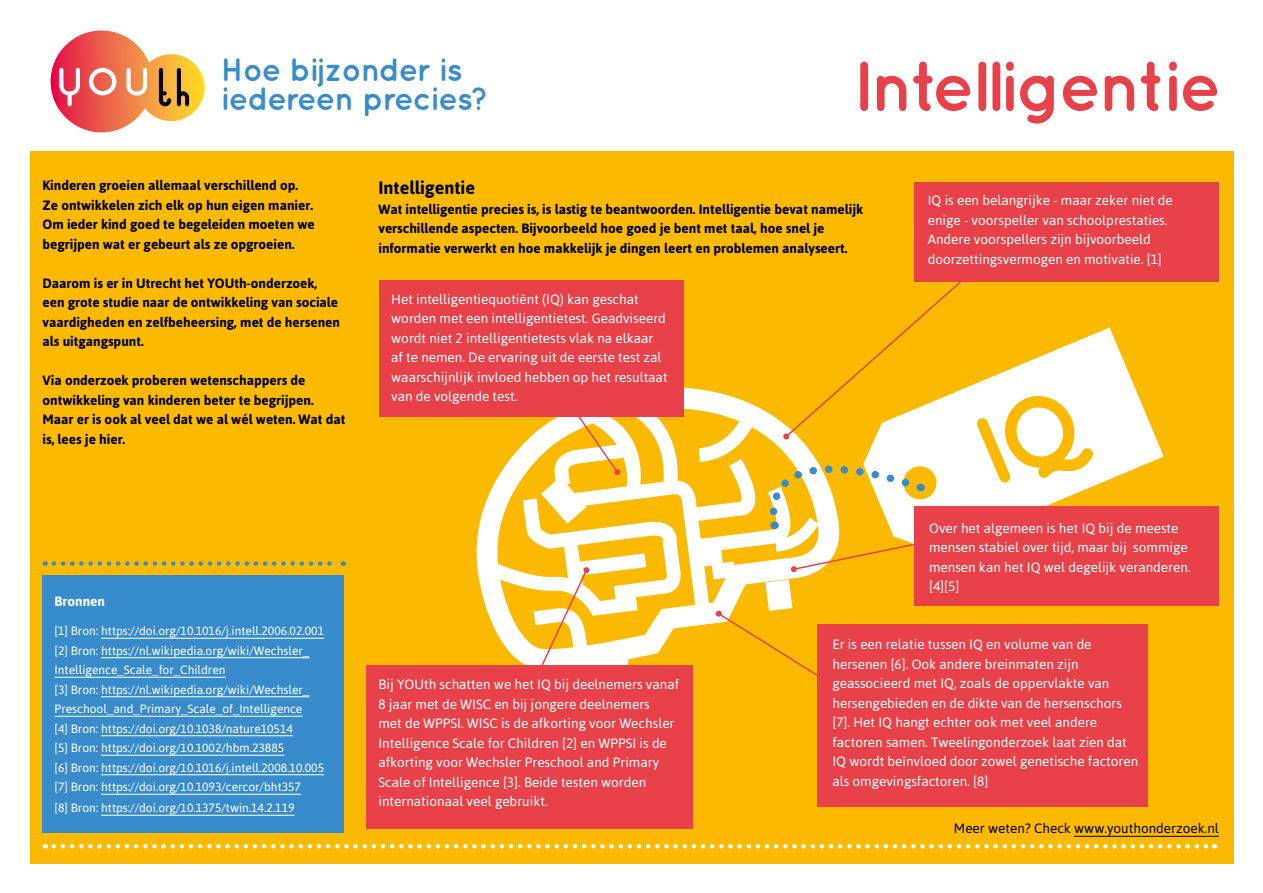
<style>
.page{position:relative;width:1263px;height:893px;background:#fff}
.page>*{position:absolute;margin:0;border:0;box-sizing:border-box;transform-origin:0 0}
.t1{font:700 70.5px "Quicksand";letter-spacing:-.05em;color:#e84149}
.TK{font:700 32.4px "Quicksand";letter-spacing:-.03em;color:#398ccb}
.t2{font:700 18px "Asap";color:#000}
.t3{font:13.5px/19.5px "Asap";color:#fff}
.t4{font:700 13.5px/19.5px "Asap";color:#000}
.t5{font:13.5px "Asap";color:#000}
.t6{font:700 13.5px "Asap";color:#fff}
.t7{font:12px/19.5px "Asap";color:#fff}
</style>
<div class="page">
<div style="left:30px;top:151px;width:1203px;height:712px;background:#fbba00"></div>
<svg style="left:51px;top:31px;width:154px;height:101px"></svg>
<div style="left:43px;top:575px;width:301px;height:257px;background:#398ccb"></div>
<hr style="left:101px;top:638px;width:223px;height:1px;background:#fff">
<hr style="left:101px;top:657px;width:208px;height:1px;background:#fff">
<hr style="left:55px;top:677px;width:171px;height:1px;background:#fff">
<hr style="left:101px;top:696px;width:208px;height:1px;background:#fff">
<hr style="left:55px;top:716px;width:247px;height:1px;background:#fff">
<hr style="left:101px;top:735px;width:192px;height:1px;background:#fff">
<hr style="left:101px;top:755px;width:183px;height:1px;background:#fff">
<hr style="left:101px;top:774px;width:223px;height:1px;background:#fff">
<hr style="left:101px;top:794px;width:200px;height:1px;background:#fff">
<hr style="left:101px;top:815px;width:193px;height:1px;background:#fff">
<svg style="left:54px;top:844px;width:1161px;height:5px"></svg>
<svg style="left:54px;top:561px;width:290px;height:5px"></svg>
<svg style="left:476px;top:385px;width:342px;height:342px"></svg>
<svg style="left:1122px;top:357px;width:42px;height:117px"></svg>
<div style="left:379px;top:281px;width:304px;height:136px;background:#e84149"></div>
<svg style="left:541px;top:417px;width:79px;height:107px"></svg>
<div style="left:914px;top:182px;width:304px;height:100px;background:#e84149"></div>
<div style="left:914px;top:506px;width:304px;height:100px;background:#e84149"></div>
<div style="left:818px;top:624px;width:330px;height:182px;background:#e84149"></div>
<div style="left:366px;top:665px;width:327px;height:163px;background:#e84149"></div>
<svg style="left:539px;top:567px;width:50px;height:98px"></svg>
<hr style="left:1074px;top:836px;width:145px;height:1px;background:#000">
<svg style="left:692px;top:282px;width:430px;height:396px"></svg>
<p class="TK" style="left:221px;top:51px;width:244px">Hoe bijzonder is</p>
<p class="TK" style="left:221px;top:80px;width:269px">iedereen precies?</p>
<p class="t1" style="left:852px;top:44px;width:371px">Intelligentie</p>
<p class="t4" style="left:43px;top:176px;width:274px">Kinderen groeien allemaal verschillend op.<br>Ze ontwikkelen zich elk op hun eigen manier.<br>Om ieder kind goed te begeleiden moeten we begrijpen wat er gebeurt als ze opgroeien.</p>
<p class="t4" style="left:43px;top:273px;width:299px">Daarom is er in Utrecht het YOUth-onderzoek, een grote studie naar de ontwikkeling van sociale vaardigheden en zelfbeheersing, met de hersenen als uitgangspunt.</p>
<p class="t4" style="left:43px;top:371px;width:273px">Via onderzoek proberen wetenschappers de ontwikkeling van kinderen beter te begrijpen.</p>
<p class="t4" style="left:43px;top:410px;width:304px">Maar er is ook al veel dat we al wél weten. Wat dat is, lees je hier.</p>
<p class="t6" style="left:55px;top:593px;width:52px">Bronnen</p>
<p class="t7" style="left:55px;top:621px;width:271px">[1] Bron: https://doi.org/10.1016/j.intell.2006.02.001</p>
<p class="t7" style="left:55px;top:641px;width:256px">[2] Bron: https://nl.wikipedia.org/wiki/Wechsler_<br>Intelligence_Scale_for_Children</p>
<p class="t7" style="left:55px;top:680px;width:256px">[3] Bron: https://nl.wikipedia.org/wiki/Wechsler_<br>Preschool_and_Primary_Scale_of_Intelligence</p>
<p class="t7" style="left:55px;top:719px;width:240px">[4] Bron: https://doi.org/10.1038/nature10514</p>
<p class="t7" style="left:55px;top:738px;width:231px">[5] Bron: https://doi.org/10.1002/hbm.23885</p>
<p class="t7" style="left:55px;top:758px;width:271px">[6] Bron: https://doi.org/10.1016/j.intell.2008.10.005</p>
<p class="t7" style="left:55px;top:777px;width:248px">[7] Bron: https://doi.org/10.1093/cercor/bht357</p>
<p class="t7" style="left:55px;top:798px;width:241px">[8] Bron: https://doi.org/10.1375/twin.14.2.119</p>
<p class="t2" style="left:378px;top:178px;width:98px">Intelligentie</p>
<p class="t4" style="left:378px;top:199px;width:486px">Wat intelligentie precies is, is lastig te beantwoorden. Intelligentie bevat namelijk verschillende aspecten. Bijvoorbeeld hoe goed je bent met taal, hoe snel je informatie verwerkt en hoe makkelijk je dingen leert en problemen analyseert.</p>
<p class="t3" style="left:391px;top:289px;width:278px">Het intelligentiequotiënt (IQ) kan geschat worden met een intelligentietest. Geadviseerd wordt niet 2 intelligentietests vlak na elkaar af te nemen. De ervaring uit de eerste test zal waarschijnlijk invloed hebben op het resultaat van de volgende test.</p>
<p class="t3" style="left:928px;top:190px;width:247px">IQ is een belangrijke - maar zeker niet de enige - voorspeller van schoolprestaties.<br>Andere voorspellers zijn bijvoorbeeld doorzettingsvermogen en motivatie. [1]</p>
<p class="t3" style="left:929px;top:518px;width:263px">Over het algemeen is het IQ bij de meeste mensen stabiel over tijd, maar bij sommige mensen kan het IQ wel degelijk veranderen.</p>
<p class="t3" style="left:929px;top:577px;width:32px">[4][5]</p>
<p class="t3" style="left:378px;top:674px;width:302px">Bij YOUth schatten we het IQ bij deelnemers vanaf 8 jaar met de WISC en bij jongere deelnemers<br>met de WPPSI. WISC is de afkorting voor Wechsler Intelligence Scale for Children [2] en WPPSI is de afkorting voor Wechsler Preschool and Primary Scale of Intelligence [3]. Beide testen worden internationaal veel gebruikt.</p>
<p class="t3" style="left:832px;top:634px;width:307px">Er is een relatie tussen IQ en volume van de hersenen [6]. Ook andere breinmaten zijn geassocieerd met IQ, zoals de oppervlakte van hersengebieden en de dikte van de hersenschors [7]. Het IQ hangt echter ook met veel andere factoren samen. Tweelingonderzoek laat zien dat IQ wordt beïnvloed door zowel genetische factoren als omgevingsfactoren. [8]</p>
<p class="t5" style="left:954px;top:821px;width:266px">Meer weten? Check www.youthonderzoek.nl</p>
</div>
